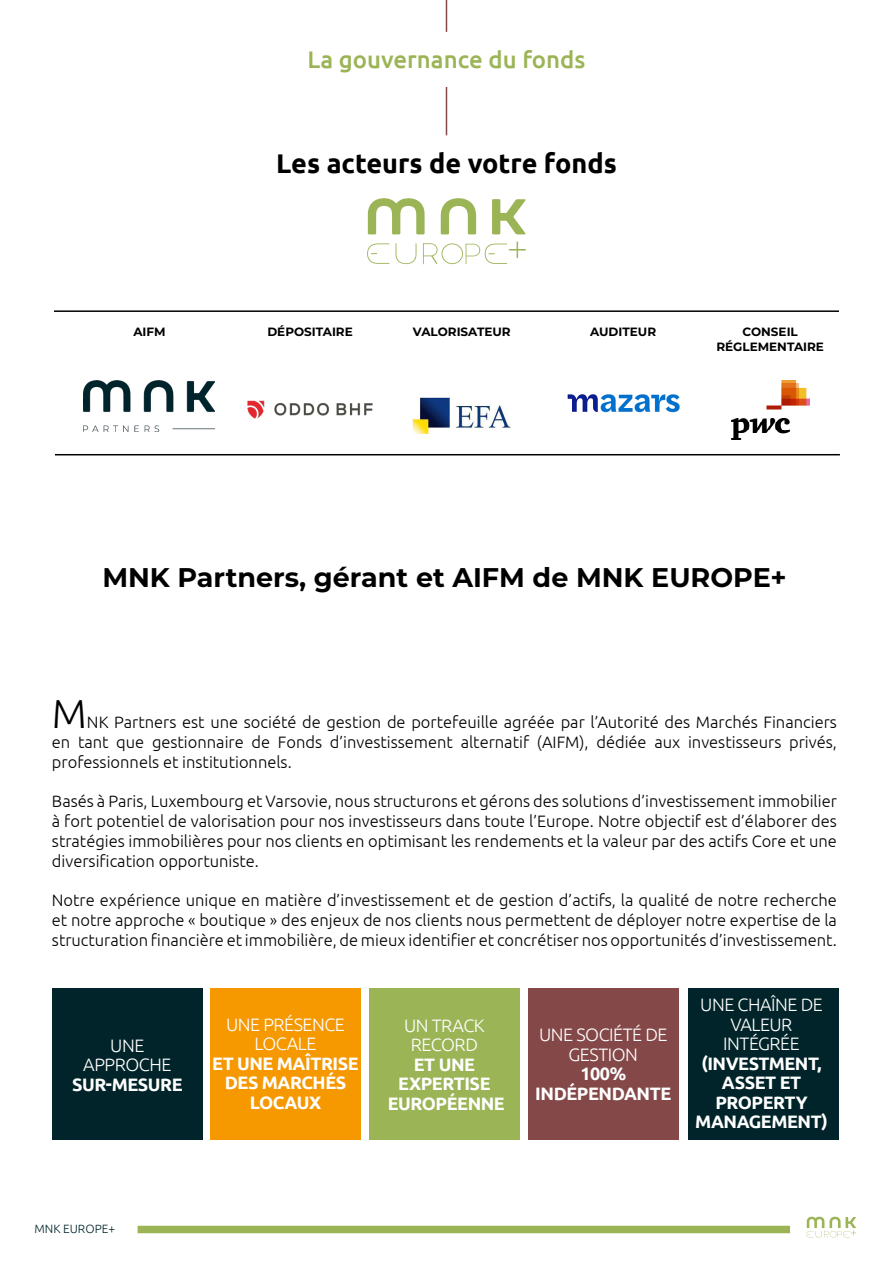
<style>
.page{position:relative;width:893px;height:1263px;background:#fff}
.page>*{position:absolute;margin:0;border:0;box-sizing:border-box;transform-origin:0 0}
.t1{font:300 40.5px "Ubuntu";color:#000001}
.t2{font:700 27px "Montserrat";color:#000}
.t3{font:700 27px "Ubuntu";color:#000001}
.t4{font:500 24px "Ubuntu";color:#9bb456}
.t5{font:700 18px/19.5px "Ubuntu";letter-spacing:-.025em;color:#fff;text-align:center}
.t6{font:300 18px/19.5px "Ubuntu";letter-spacing:-.025em;color:#fff;text-align:center}
.t7{font:300 16.5px/19.8px "Ubuntu";color:#000001;text-align:justify}
.t8{font:700 12px "Montserrat";color:#000001}
.t9{font:300 12px "Ubuntu";color:#002429}
</style>
<div class="page">
<div style="left:52px;top:988px;width:151px;height:152px;background:#002429"></div>
<div style="left:210px;top:988px;width:151px;height:152px;background:#f69800"></div>
<div style="left:369px;top:988px;width:151px;height:152px;background:#9bb456"></div>
<div style="left:528px;top:988px;width:151px;height:152px;background:#844848"></div>
<div style="left:688px;top:988px;width:151px;height:152px;background:#002429"></div>
<hr style="left:446px;top:0;width:1px;height:32px;background:#844848">
<hr style="left:446px;top:87px;width:1px;height:48px;background:#844848">
<div style="left:138px;top:1226px;width:652px;height:7px;background:#9bb456"></div>
<img style="left:83px;top:380px;width:132px;height:51px">
<img style="left:412px;top:397px;width:99px;height:37px">
<img style="left:247px;top:400px;width:126px;height:19px">
<img style="left:567px;top:394px;width:113px;height:19px">
<hr style="left:54px;top:310px;width:785px;height:2px;background:#000">
<hr style="left:55px;top:454px;width:785px;height:1px;background:#000">
<svg style="left:368px;top:198px;width:158px;height:36px"></svg>
<svg style="left:367px;top:241px;width:159px;height:23px"></svg>
<img style="left:731px;top:380px;width:78px;height:60px">
<svg style="left:806px;top:1216px;width:50px;height:22px"></svg>
<p class="t4" style="left:308px;top:44px;width:279px">La gouvernance du fonds</p>
<p class="t3" style="left:276px;top:147px;width:342px">Les acteurs de votre fonds</p>
<p class="t8" style="left:267px;top:323px;width:87px">DÉPOSITAIRE</p>
<p class="t8" style="left:413px;top:323px;width:99px">VALORISATEUR</p>
<p class="t8" style="left:590px;top:323px;width:68px">AUDITEUR</p>
<p class="t8" style="left:133px;top:323px;width:34px">AIFM</p>
<p class="t8" style="left:742px;top:323px;width:57px">CONSEIL</p>
<p class="t8" style="left:716px;top:338px;width:109px">RÉGLEMENTAIRE</p>
<p class="t2" style="left:102px;top:558px;width:686px">MNK Partners, gérant et AIFM de MNK EUROPE+</p>
<p class="t1" style="left:52px;top:689px;width:37px">M</p>
<p class="t7" style="left:52px;top:712px;width:786px;text-indent:35px">NK Partners est une société de gestion de portefeuille agréée par l’Autorité des Marchés Financiers en tant que gestionnaire de Fonds d’investissement alternatif (AIFM), dédiée aux investisseurs privés, professionnels et institutionnels.</p>
<p class="t7" style="left:52px;top:791px;width:786px">Basés à Paris, Luxembourg et Varsovie, nous structurons et gérons des solutions d’investissement immobilier à fort potentiel de valorisation pour nos investisseurs dans toute l’Europe. Notre objectif est d’élaborer des stratégies immobilières pour nos clients en optimisant les rendements et la valeur par des actifs Core et une diversification opportuniste.</p>
<p class="t7" style="left:52px;top:890px;width:786px">Notre expérience unique en matière d’investissement et de gestion d’actifs, la qualité de notre recherche et notre approche « boutique » des enjeux de nos clients nous permettent de déployer notre expertise de la structuration financière et immobilière, de mieux identifier et concrétiser nos opportunités d’investissement.</p>
<p class="t6" style="left:110px;top:1035px;width:36px">UNE</p>
<p class="t6" style="left:83px;top:1055px;width:90px">APPROCHE</p>
<p class="t5" style="left:72px;top:1074px;width:112px">SUR-MESURE</p>
<p class="t6" style="left:226px;top:1014px;width:120px">UNE PRÉSENCE<br>LOCALE</p>
<p class="t5" style="left:212px;top:1053px;width:148px">ET UNE MAÎTRISE<br>DES MARCHÉS<br>LOCAUX</p>
<p class="t6" style="left:404px;top:1015px;width:82px">UN TRACK</p>
<p class="t6" style="left:411px;top:1035px;width:69px">RECORD</p>
<p class="t5" style="left:414px;top:1054px;width:63px">ET UNE</p>
<p class="t5" style="left:398px;top:1074px;width:94px">EXPERTISE</p>
<p class="t5" style="left:388px;top:1093px;width:119px">EUROPÉENNE</p>
<p class="t6" style="left:539px;top:1025px;width:130px">UNE SOCIÉTÉ DE<br>GESTION</p>
<p class="t5" style="left:580px;top:1064px;width:47px">100%</p>
<p class="t5" style="left:535px;top:1083px;width:137px">INDÉPENDANTE</p>
<p class="t6" style="left:700px;top:994px;width:124px">UNE CHAÎNE DE<br>VALEUR</p>
<p class="t6" style="left:723px;top:1033px;width:78px">INTÉGRÉE</p>
<p class="t5" style="left:701px;top:1053px;width:122px">(INVESTMENT,</p>
<p class="t5" style="left:722px;top:1073px;width:81px">ASSET ET</p>
<p class="t5" style="left:715px;top:1092px;width:94px">PROPERTY</p>
<p class="t5" style="left:695px;top:1112px;width:134px">MANAGEMENT)</p>
<p class="t9" style="left:34px;top:1221px;width:82px">MNK EUROPE+</p>
</div>
